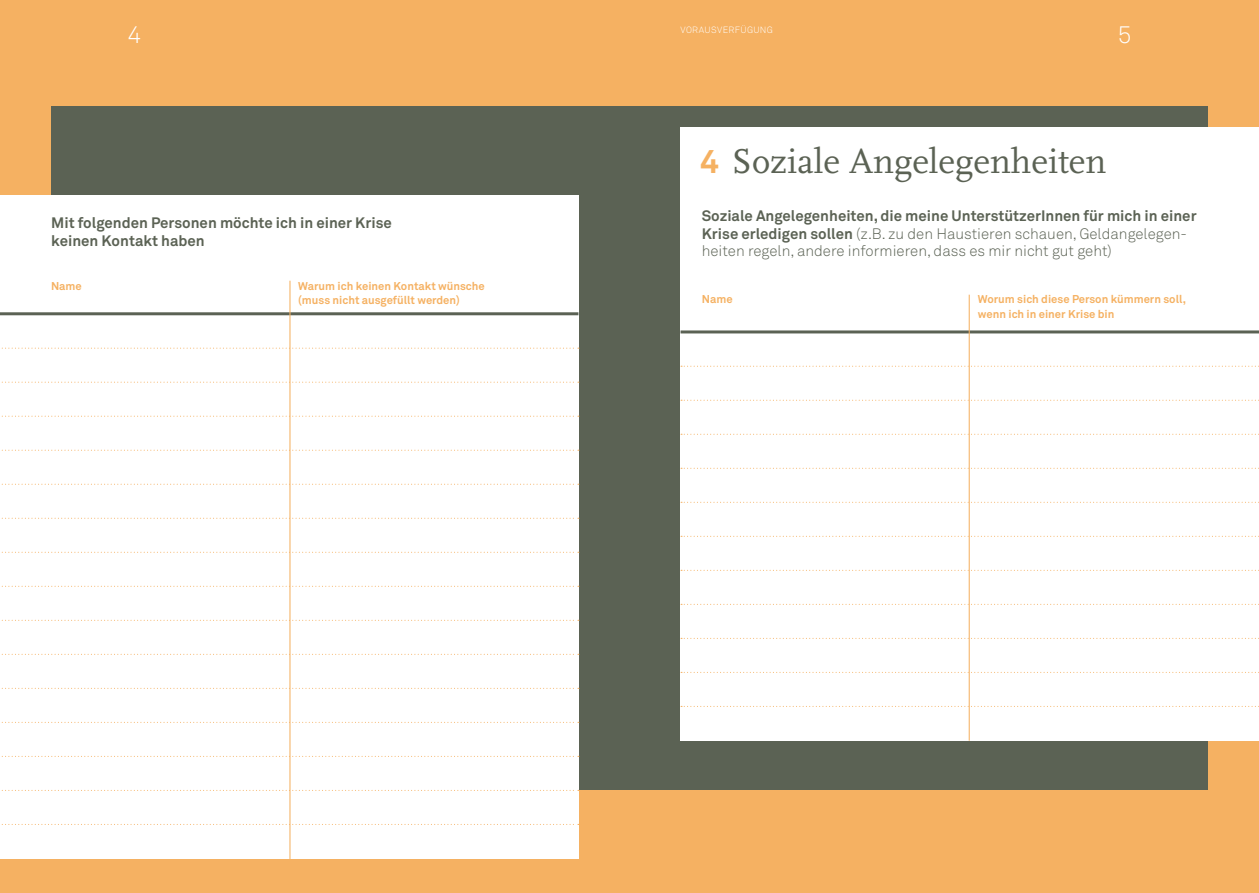
<style>
.page{position:relative;width:1259px;height:893px;background:#fff}
.page>*{position:absolute;margin:0;border:0;box-sizing:border-box;transform-origin:0 0}
.t1{font:36px "FF Scala";color:#5b6254}
.t2{font:300 24px "Akkurat";color:#fff}
.t3{font:300 15px/17.7px "Akkurat";color:#5b6254}
.t4{font:700 15px/17.7px "Akkurat";color:#5b6254}
.t5{font:700 11.25px/14.2px "Akkurat";color:#f5b162}
.t6{font:300 9px "Akkurat";letter-spacing:.035em;color:#fff}
.s1{font-family:"Akkurat";font-weight:700;font-size:33px;color:#f5b162}
.s2{font-weight:700}
</style>
<div class="page">
<div style="left:0;top:0;width:629px;height:893px;background:#f5b162"></div>
<div style="left:629px;top:0;width:630px;height:893px;background:#f5b162"></div>
<div style="left:51px;top:106px;width:578px;height:684px;background:#5b6254"></div>
<div style="left:629px;top:106px;width:579px;height:684px;background:#5b6254"></div>
<div style="left:0;top:196px;width:578px;height:663px;background:#fff"></div>
<div style="left:680px;top:128px;width:579px;height:613px;background:#fff"></div>
<hr style="left:0;top:312px;width:578px;height:3px;background:#5b6254">
<hr style="left:680px;top:330px;width:579px;height:3px;background:#5b6254">
<svg style="left:1px;top:348px;width:578px;height:1px"></svg>
<svg style="left:1px;top:382px;width:578px;height:1px"></svg>
<svg style="left:1px;top:416px;width:578px;height:1px"></svg>
<svg style="left:1px;top:450px;width:578px;height:1px"></svg>
<svg style="left:1px;top:484px;width:578px;height:1px"></svg>
<svg style="left:1px;top:518px;width:578px;height:1px"></svg>
<svg style="left:1px;top:552px;width:578px;height:1px"></svg>
<svg style="left:1px;top:586px;width:578px;height:1px"></svg>
<svg style="left:1px;top:620px;width:578px;height:1px"></svg>
<svg style="left:1px;top:654px;width:578px;height:1px"></svg>
<svg style="left:1px;top:688px;width:578px;height:1px"></svg>
<svg style="left:1px;top:722px;width:578px;height:1px"></svg>
<svg style="left:1px;top:756px;width:578px;height:1px"></svg>
<svg style="left:1px;top:790px;width:577px;height:1px"></svg>
<svg style="left:1px;top:824px;width:577px;height:1px"></svg>
<svg style="left:681px;top:366px;width:578px;height:1px"></svg>
<svg style="left:681px;top:400px;width:578px;height:1px"></svg>
<svg style="left:681px;top:434px;width:578px;height:1px"></svg>
<svg style="left:681px;top:468px;width:578px;height:1px"></svg>
<svg style="left:681px;top:502px;width:578px;height:1px"></svg>
<svg style="left:681px;top:536px;width:578px;height:1px"></svg>
<svg style="left:681px;top:570px;width:578px;height:1px"></svg>
<svg style="left:681px;top:604px;width:578px;height:1px"></svg>
<svg style="left:681px;top:638px;width:578px;height:1px"></svg>
<svg style="left:681px;top:672px;width:578px;height:1px"></svg>
<svg style="left:681px;top:706px;width:578px;height:1px"></svg>
<hr style="left:289px;top:281px;width:1px;height:578px;background:#f5b162">
<hr style="left:968px;top:295px;width:1px;height:446px;background:#f5b162">
<p class="t6" style="left:680px;top:24px;width:94px">Vorausverfügung</p>
<h2 class="t2" style="left:128px;top:19px;width:15px">4</h2>
<h2 class="t2" style="left:1117px;top:19px;width:15px">5</h2>
<h1 class="t1" style="left:700px;top:142px;width:408px"><span class="s1">4</span> Soziale Angelegenheiten</h1>
<p class="t4" style="left:51px;top:214px;width:342px">Mit folgenden Personen möchte ich in einer Krise keinen Kontakt haben</p>
<p class="t3" style="left:702px;top:207px;width:496px"><span class="s2">Soziale Angelegenheiten, die meine UnterstützerI nnen für mich in einer<br>Krise erledigen sollen</span> (z. B. zu den Haustieren schauen, Geldangelegen&shy;heiten regeln, andere informieren, dass es mir nicht gut geht)</p>
<p class="t5" style="left:51px;top:279px;width:32px">Name</p>
<p class="t5" style="left:702px;top:292px;width:32px">Name</p>
<p class="t5" style="left:298px;top:279px;width:188px">Warum ich keinen Kontakt wünsche (muss nicht ausgefüllt werden)</p>
<p class="t5" style="left:978px;top:292px;width:210px">Worum sich diese Person kümmern soll, wenn ich in einer Krise bin</p>
</div>
